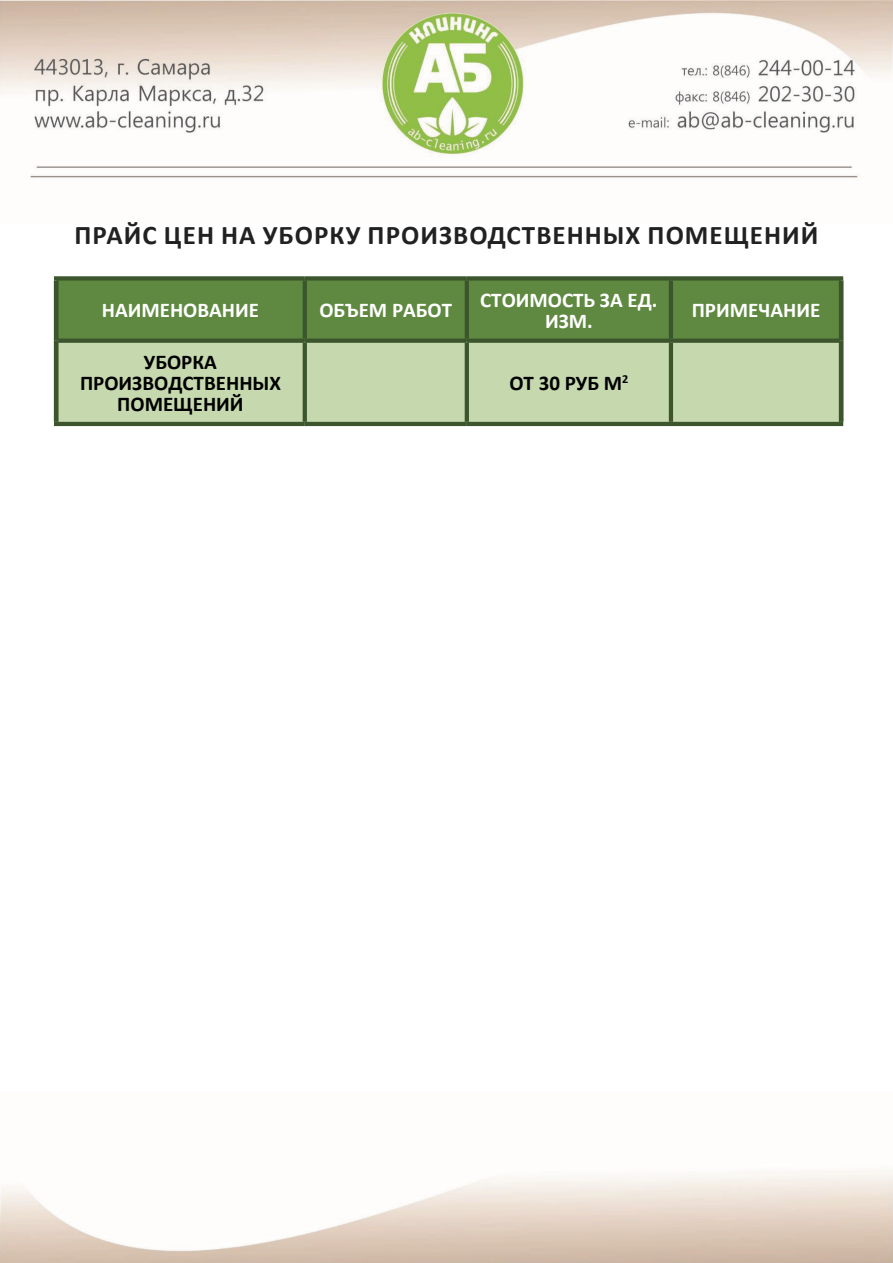
<style>
.page{position:relative;width:893px;height:1263px;background:#fff}
.page>*{position:absolute;margin:0;border:0;box-sizing:border-box;transform-origin:0 0}
.t1{font:700 27px "Calibri";letter-spacing:.04em;color:#222121}
.Paragraph_Style_4{font:700 21px/21px "Calibri";color:#fff;text-align:center}
.Paragraph_Style_4-2{font:700 21px/21px "Calibri";color:#000;text-align:center}
</style>
<div class="page">
<img style="left:0;top:0;width:893px;height:178px">
<div style="left:59px;top:281px;width:780px;height:58px;background:#5f8941"></div>
<div style="left:59px;top:343px;width:780px;height:79px;background:#c6d8ad"></div>
<hr style="left:54px;top:281px;width:4px;height:60px;background:#3c552d">
<hr style="left:839px;top:281px;width:4px;height:60px;background:#3c552d">
<hr style="left:54px;top:341px;width:4px;height:81px;background:#3c552d">
<hr style="left:839px;top:341px;width:4px;height:81px;background:#3c552d">
<div style="left:54px;top:276px;width:251px;height:5px;background:#3c552d"></div>
<div style="left:305px;top:276px;width:162px;height:5px;background:#3c552d"></div>
<hr style="left:303px;top:281px;width:4px;height:58px;background:#3c552d">
<div style="left:467px;top:276px;width:204px;height:5px;background:#3c552d"></div>
<hr style="left:465px;top:281px;width:4px;height:58px;background:#3c552d">
<div style="left:671px;top:276px;width:172px;height:5px;background:#3c552d"></div>
<hr style="left:669px;top:281px;width:4px;height:58px;background:#3c552d">
<svg style="left:59px;top:339px;width:246px;height:4px"></svg>
<svg style="left:305px;top:339px;width:162px;height:4px"></svg>
<hr style="left:303px;top:343px;width:4px;height:79px;background:#3c552d">
<svg style="left:467px;top:339px;width:204px;height:4px"></svg>
<hr style="left:465px;top:343px;width:4px;height:79px;background:#3c552d">
<svg style="left:671px;top:339px;width:168px;height:4px"></svg>
<hr style="left:669px;top:343px;width:4px;height:79px;background:#3c552d">
<hr style="left:54px;top:422px;width:251px;height:4px;background:#3c552d">
<hr style="left:305px;top:422px;width:162px;height:4px;background:#3c552d">
<hr style="left:467px;top:422px;width:204px;height:4px;background:#3c552d">
<hr style="left:671px;top:422px;width:172px;height:4px;background:#3c552d">
<hr style="left:58px;top:281px;width:1px;height:60px;background:#3c552d">
<hr style="left:58px;top:341px;width:1px;height:81px;background:#3c552d">
<p class="t1" style="left:74px;top:218px;width:746px">ПРАЙС ЦЕН НА УБОРКУ ПРОИЗВОДСТВЕННЫХ ПОМЕЩЕНИЙ</p>
<p class="Paragraph_Style_4" style="left:102px;top:300px;width:159px">НАИМЕНОВАНИЕ</p>
<p class="Paragraph_Style_4" style="left:319px;top:300px;width:134px">ОБЪЕМ РАБОТ</p>
<p class="Paragraph_Style_4" style="left:480px;top:289px;width:179px">СТОИМОСТЬ ЗА ЕД.<br>ИЗМ.</p>
<p class="Paragraph_Style_4" style="left:692px;top:300px;width:130px">ПРИМЕЧАНИЕ</p>
<p class="Paragraph_Style_4-2" style="left:80px;top:352px;width:202px">УБОРКА<br>ПРОИЗВОДСТВЕННЫХ<br>ПОМЕЩЕНИЙ</p>
<p class="Paragraph_Style_4-2" style="left:509px;top:373px;width:121px">ОТ 30 РУБ М<sup>2</sup></p>
</div>
